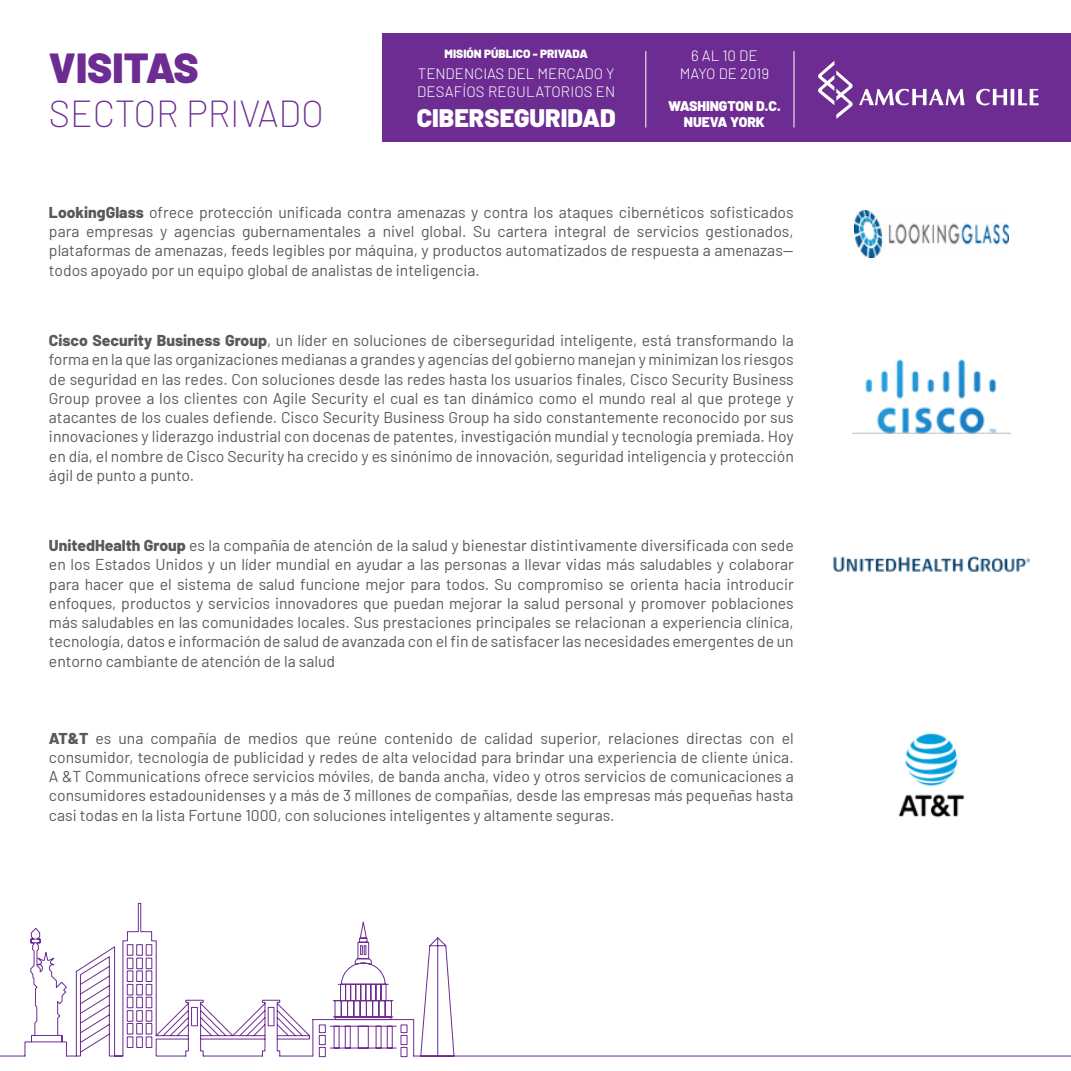
<style>
.page{position:relative;width:1071px;height:1071px;background:#fff}
.page>*{position:absolute;margin:0;border:0;box-sizing:border-box;transform-origin:0 0}
.t1{font:900 42px "Barlow";color:#6c2c91}
.t2{font:200 36.75px "Barlow";color:#6c2c91}
.t3{font:900 25.38px "Barlow";color:#fff}
.t4{font:15.75px/19.2px "Barlow";color:#58595b;text-align:justify}
.t5{font:300 15.05px/18px "Barlow";color:#fff;text-align:center}
.t6{font:900 14px/16.8px "Barlow";color:#fff;text-align:center}
.t7{font:900 11.9px "Barlow";color:#fff}
.s1{font-weight:800}
</style>
<div class="page">
<svg style="left:0;top:903px;width:368px;height:153px"></svg>
<svg style="left:313px;top:938px;width:758px;height:119px"></svg>
<div style="left:383px;top:33px;width:688px;height:109px;background:#6c2c91"></div>
<svg style="left:859px;top:89px;width:106px;height:16px"></svg>
<svg style="left:976px;top:89px;width:31px;height:16px"></svg>
<hr style="left:1011px;top:89px;width:3px;height:16px;background:#fff">
<svg style="left:1018px;top:89px;width:21px;height:16px"></svg>
<svg style="left:818px;top:61px;width:35px;height:58px"></svg>
<hr style="left:646px;top:51px;width:1px;height:76px;background:#fff">
<hr style="left:794px;top:51px;width:1px;height:76px;background:#fff">
<img style="left:854px;top:211px;width:155px;height:47px">
<img style="left:853px;top:359px;width:157px;height:75px">
<img style="left:833px;top:556px;width:197px;height:16px">
<img style="left:898px;top:733px;width:67px;height:85px">
<h1 class="t1" style="left:49px;top:36px;width:151px">VISITAS</h1>
<h2 class="t2" style="left:49px;top:87px;width:277px">SECTOR PRIVADO</h2>
<p class="t7" style="left:445px;top:45px;width:145px">MISIÓN PÚBLICO - PRIVADA</p>
<p class="t5" style="left:417px;top:63px;width:200px;text-align:left">TENDENCIAS DEL MERCADO Y<br>DESAFÍOS REGULATORIOS EN</p>
<h3 class="t3" style="left:417px;top:98px;width:201px">CIBERSEGURIDAD</h3>
<p class="t5" style="left:680px;top:46px;width:91px">6 AL 10 DE<br>MAYO DE 2019</p>
<p class="t6" style="left:668px;top:96px;width:114px">WASHINGTON D.C.<br>NUEVA YORK</p>
<p class="t4" style="left:49px;top:201px;width:746px"><span class="s1">LookingGlass</span> ofrece protección unificada contra amenazas y contra los ataques cibernéticos sofisticados para empresas y agencias gubernamentales a nivel global. Su cartera integral de servicios gestionados, plataformas de amenazas, feeds legibles por máquina, y productos automatizados de respuesta a amenazas— todos apoyado por un equipo global de analistas de inteligencia.</p>
<p class="t4" style="left:49px;top:330px;width:746px"><span class="s1">Cisco Security Business Group</span>, un líder en soluciones de ciberseguridad inteligente, está transformando la forma en la que las organizaciones medianas a grandes y agencias del gobierno manejan y minimizan los riesgos de seguridad en las redes. Con soluciones desde las redes hasta los usuarios finales, Cisco Security Business Group provee a los clientes con Agile Security el cual es tan dinámico como el mundo real al que protege y atacantes de los cuales defiende. Cisco Security Business Group ha sido constantemente reconocido por sus innovaciones y liderazgo industrial con docenas de patentes, investigación mundial y tecnología premiada. Hoy en día, el nombre de Cisco Security ha crecido y es sinónimo de innovación, seguridad inteligencia y protección ágil de punto a punto.</p>
<p class="t4" style="left:49px;top:535px;width:746px"><span class="s1">UnitedHealth Group</span> es la compañía de atención de la salud y bienestar distintivamente diversificada con sede en los Estados Unidos y un líder mundial en ayudar a las personas a llevar vidas más saludables y colaborar para hacer que el sistema de salud funcione mejor para todos. Su compromiso se orienta hacia introducir enfoques, productos y servicios innovadores que puedan mejorar la salud personal y promover poblaciones más saludables en las comunidades locales. Sus prestaciones principales se relacionan a experiencia clínica, tecnología, datos e información de salud de avanzada con el fin de satisfacer las necesidades emergentes de un entorno cambiante de atención de la salud</p>
<p class="t4" style="left:49px;top:727px;width:746px"><span class="s1">AT&amp;T</span> es una compañía de medios que reúne contenido de calidad superior, relaciones directas con el consumidor, tecnología de publicidad y redes de alta velocidad para brindar una experiencia de cliente única.<br>A &amp;T Communications ofrece servicios móviles, de banda ancha, video y otros servicios de comunicaciones a consumidores estadounidenses y a más de 3 millones de compañías, desde las empresas más pequeñas hasta casi todas en la lista Fortune 1000, con soluciones inteligentes y altamente seguras.</p>
</div>
